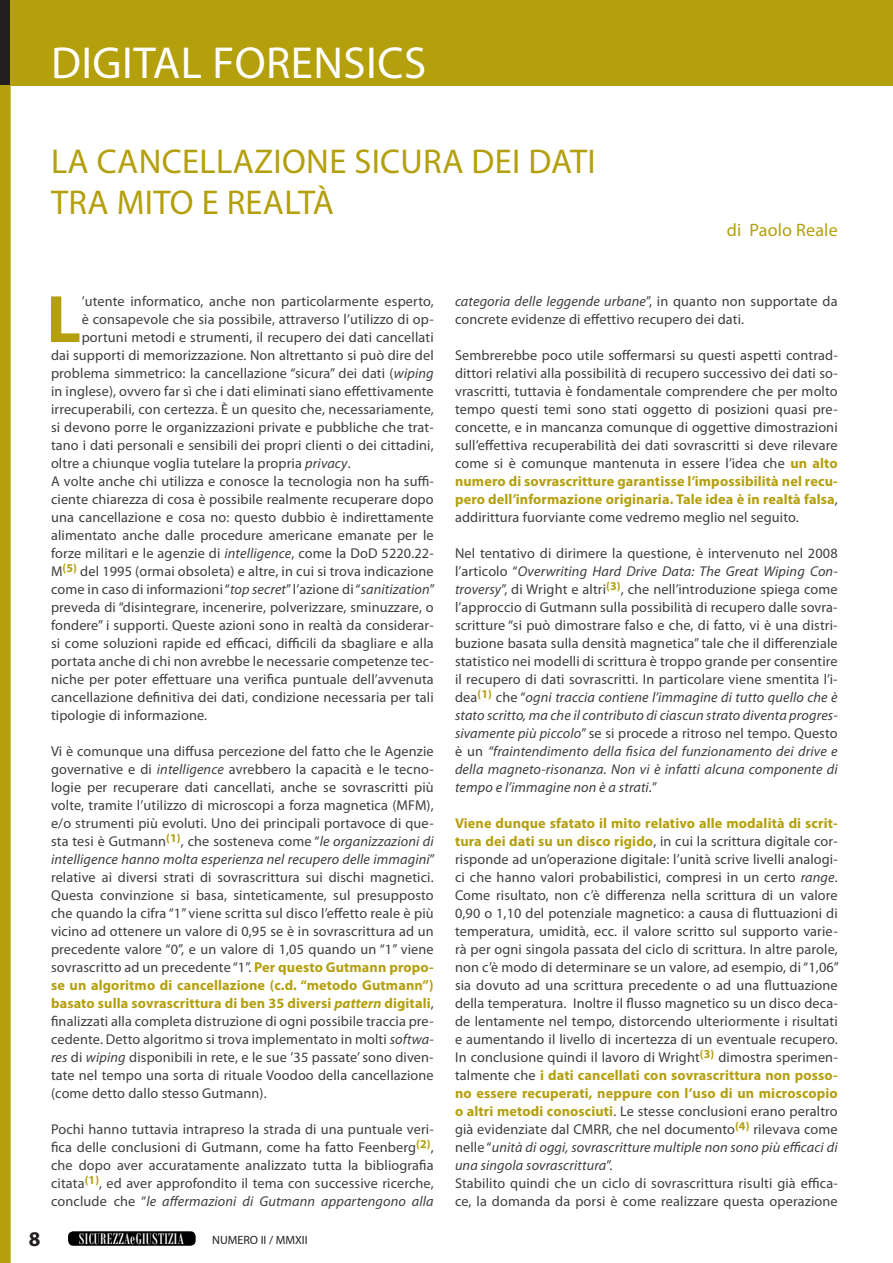
<style>
.page{position:relative;width:893px;height:1263px;background:#fff}
.page>*{position:absolute;margin:0;border:0;box-sizing:border-box;transform-origin:0 0}
.t1{font:700 67.65px "Myriad Pro";color:#b49f0c}
.t2{font:45px "Myriad Pro";letter-spacing:.01em;color:#fff}
.t3{font:34.5px/41.4px "Myriad Pro";letter-spacing:.01em;color:#b49f0c}
.t4{font:700 21px "Myriad Pro";color:#231f20}
.t5{font:18px "Myriad Pro";letter-spacing:.01em;color:#b49f0c}
.t6{font:16.5px "Bodoni MT Condensed";letter-spacing:.02em;color:#fff}
.t7{font:14.25px/18px "Myriad Pro";letter-spacing:.01em;color:#3e3e3f;text-align:justify}
.t8{font:12px "Myriad Pro";color:#231f20}
.s1{font-style:italic}
.s2{font-weight:700;color:#b49f0c}
.s3{font-weight:700;font-style:italic;color:#b49f0c}
</style>
<div class="page">
<div style="left:69px;top:1232px;width:126px;height:13px;background:#000002;border-radius:4px"></div>
<div style="left:68px;top:1231px;width:128px;height:15px;border:2px solid #000002;border-radius:4px"></div>
<div style="left:0;top:0;width:11px;height:85px;background:#231f20"></div>
<div style="left:11px;top:0;width:882px;height:85px;background:#b49f0c"></div>
<svg style="left:0;top:85px;width:11px;height:1178px;background:#b6a214"></svg>
<h2 class="t2" style="left:51px;top:35px;width:377px">DIGITAL FORENSICS</h2>
<h3 class="t3" style="left:51px;top:140px;width:546px">LA CANCELLAZIONE SICURA DEI DATI<br>TRA MITO E REALTÀ</h3>
<p class="t5" style="left:727px;top:218px;width:112px">di Paolo Reale</p>
<h1 class="t1" style="left:46px;top:275px;width:36px">L</h1>
<p class="t7" style="left:82px;top:292px;width:353px">’utente informatico, anche non particolarmente esperto,</p>
<p class="t7" style="left:82px;top:310px;width:353px">è consapevole che sia possibile, attraverso l’utilizzo di op-</p>
<p class="t7" style="left:82px;top:328px;width:353px">portuni metodi e strumenti, il recupero dei dati cancellati</p>
<p class="t7" style="left:51px;top:346px;width:384px">dai supporti di memorizzazione. Non altrettanto si può dire del</p>
<p class="t7" style="left:51px;top:364px;width:384px">problema simmetrico: la cancellazione “sicura” dei dati (<span class="s1">wiping</span></p>
<p class="t7" style="left:51px;top:382px;width:384px">in inglese), ovvero far sì che i dati eliminati siano effettivamente</p>
<p class="t7" style="left:51px;top:400px;width:384px">irrecuperabili, con certezza. È un quesito che, necessariamente,</p>
<p class="t7" style="left:51px;top:418px;width:384px">si devono porre le organizzazioni private e pubbliche che trat-</p>
<p class="t7" style="left:51px;top:436px;width:384px">tano i dati personali e sensibili dei propri clienti o dei cittadini,</p>
<p class="t7" style="left:51px;top:454px;width:301px">oltre a chiunque voglia tutelare la propria <span class="s1">privacy</span>.</p>
<p class="t7" style="left:51px;top:472px;width:384px">A volte anche chi utilizza e conosce la tecnologia non ha suffi-</p>
<p class="t7" style="left:51px;top:490px;width:384px">ciente chiarezza di cosa è possibile realmente recuperare dopo</p>
<p class="t7" style="left:51px;top:508px;width:384px">una cancellazione e cosa no: questo dubbio è indirettamente</p>
<p class="t7" style="left:51px;top:526px;width:384px">alimentato anche dalle procedure americane emanate per le</p>
<p class="t7" style="left:51px;top:544px;width:384px">forze militari e le agenzie di <span class="s1">intelligence</span>, come la DoD 5220.22-</p>
<p class="t7" style="left:51px;top:562px;width:384px">M<sup>(5)</sup> del 1995 (ormai obsoleta) e altre, in cui si trova indicazione</p>
<p class="t7" style="left:51px;top:580px;width:385px">come in caso di informazioni “<span class="s1">top secret</span>” l’azione di “<span class="s1">sanitization</span>”</p>
<p class="t7" style="left:51px;top:598px;width:384px">preveda di “disintegrare, incenerire, polverizzare, sminuzzare, o</p>
<p class="t7" style="left:51px;top:616px;width:384px">fondere” i supporti. Queste azioni sono in realtà da considerar-</p>
<p class="t7" style="left:51px;top:634px;width:384px">si come soluzioni rapide ed efficaci, difficili da sbagliare e alla</p>
<p class="t7" style="left:51px;top:652px;width:384px">portata anche di chi non avrebbe le necessarie competenze tec-</p>
<p class="t7" style="left:51px;top:670px;width:384px">niche per poter effettuare una verifica puntuale dell’avvenuta</p>
<p class="t7" style="left:51px;top:688px;width:384px">cancellazione definitiva dei dati, condizione necessaria per tali</p>
<p class="t7" style="left:51px;top:706px;width:158px">tipologie di informazione.</p>
<p class="t7" style="left:51px;top:742px;width:385px">Vi è comunque una diffusa percezione del fatto che le Agenzie governative e di <span class="s1">intelligence</span> avrebbero la capacità e le tecno&shy;logie per recuperare dati cancellati, anche se sovrascritti più volte, tramite l’utilizzo di microscopi a forza magnetica (MFM), e/o strumenti più evoluti. Uno dei principali portavoce di que&shy;sta tesi è Gutmann<sup>(1)</sup>, che sosteneva come “<span class="s1">le organizzazioni di intelligence hanno molta esperienza nel recupero delle immagini</span>” relative ai diversi strati di sovrascrittura sui dischi magnetici.<br>Questa convinzione si basa, sinteticamente, sul presupposto che quando la cifra “1” viene scritta sul disco l’effetto reale è più vicino ad ottenere un valore di 0,95 se è in sovrascrittura ad un precedente valore “0”, e un valore di 1,05 quando un “1” viene sovrascritto ad un precedente “1”. <span class="s2">Per questo Gutmann propo&shy;se un algoritmo di cancellazione (c.d. “metodo Gutmann”) basato sulla sovrascrittura di ben 35 diversi</span> <span class="s3">pattern</span> <span class="s2">digitali</span>, finalizzati alla completa distruzione di ogni possibile traccia pre&shy;cedente. Detto algoritmo si trova implementato in molti <span class="s1">softwa&shy;res</span> di <span class="s1">wiping</span> disponibili in rete, e le sue ’35 passate’ sono diven&shy;tate nel tempo una sorta di rituale Voodoo della cancellazione (come detto dallo stesso Gutmann).</p>
<p class="t7" style="left:51px;top:1120px;width:384px">Pochi hanno tuttavia intrapreso la strada di una puntuale veri&shy;fica delle conclusioni di Gutmann, come ha fatto Feenberg<sup>(2)</sup>, che dopo aver accuratamente analizzato tutta la bibliografia citata<sup>(1)</sup>, ed aver approfondito il tema con successive ricerche, conclude che “<span class="s1">le affermazioni di Gutmann appartengono alla</span></p>
<h3 class="t4" style="left:29px;top:1225px;width:13px">8</h3>
<p class="t6" style="left:79px;top:1229px;width:106px">SICUREZZAeGIUSTIZIA</p>
<p class="t8" style="left:212px;top:1232px;width:97px">NUMERO II / MMXII</p>
<p class="t7" style="left:455px;top:292px;width:384px"><span class="s1">categoria delle leggende urbane</span>”, in quanto non supportate da concrete evidenze di effettivo recupero dei dati.</p>
<p class="t7" style="left:455px;top:346px;width:384px">Sembrerebbe poco utile soffermarsi su questi aspetti contrad&shy;dittori relativi alla possibilità di recupero successivo dei dati so&shy;vrascritti, tuttavia è fondamentale comprendere che per molto tempo questi temi sono stati oggetto di posizioni quasi pre&shy;concette, e in mancanza comunque di oggettive dimostrazioni sull’effettiva recuperabilità dei dati sovrascritti si deve rilevare come si è comunque mantenuta in essere l’idea che <span class="s2">un alto numero di sovrascritture garantisse l’impossibilità nel recu&shy;pero dell’informazione originaria. Tale idea è in realtà falsa</span>, addirittura fuorviante come vedremo meglio nel seguito.</p>
<p class="t7" style="left:455px;top:544px;width:384px">Nel tentativo di dirimere la questione, è intervenuto nel 2008 l’articolo “<span class="s1">Overwriting Hard Drive Data: The Great Wiping Con&shy;troversy</span>”, di Wright e altri<sup>(3)</sup>, che nell’introduzione spiega come l’approccio di Gutmann sulla possibilità di recupero dalle sovra&shy;scritture “si può dimostrare falso e che, di fatto, vi è una distri&shy;buzione basata sulla densità magnetica” tale che il differenziale statistico nei modelli di scrittura è troppo grande per consentire il recupero di dati sovrascritti. In particolare viene smentita l’i&shy;dea<sup>(1)</sup> che “<span class="s1">ogni traccia contiene l’immagine di tutto quello che è stato scritto, ma che il contributo di ciascun strato diventa progres&shy;sivamente più piccolo</span>” se si procede a ritroso nel tempo. Questo è un <span class="s1">“fraintendimento della fisica del funzionamento dei drive e della magneto-risonanza. Non vi è infatti alcuna componente di tempo e l’immagine non è a strati.</span>”</p>
<p class="t7" style="left:455px;top:814px;width:385px;text-align:left"><span class="s2">Viene dunque sfatato il mito relativo alle modalità di scrit&shy;tura dei dati su un disco rigido</span>, in cui la scrittura digitale cor&shy;risponde ad un’operazione digitale: l’unità scrive livelli analogi&shy;ci che hanno valori probabilistici, compresi in un certo <span class="s1">range</span>.<br>Come risultato, non c’è differenza nella scrittura di un valore 0,90 o 1,10 del potenziale magnetico: a causa di fluttuazioni di temperatura, umidità, ecc. il valore scritto sul supporto varie&shy;rà per ogni singola passata del ciclo di scrittura. In altre parole, non c’è modo di determinare se un valore, ad esempio, di “1,06” sia dovuto ad una scrittura precedente o ad una fluttuazione della temperatura. Inoltre il flusso magnetico su un disco deca&shy;de lentamente nel tempo, distorcendo ulteriormente i risultati e aumentando il livello di incertezza di un eventuale recupero.<br>In conclusione quindi il lavoro di Wright<sup>(3)</sup> dimostra sperimen&shy;talmente che <span class="s2">i dati cancellati con sovrascrittura non posso&shy;no essere recuperati, neppure con l’uso di un microscopio o altri metodi conosciuti</span>. Le stesse conclusioni erano peraltro già evidenziate dal CMRR, che nel documento<sup>(4)</sup> rilevava come nelle “<span class="s1">unità di oggi, sovrascritture multiple non sono più efficaci di una singola sovrascrittura</span>”.<br>Stabilito quindi che un ciclo di sovrascrittura risulti già effica&shy;ce, la domanda da porsi è come realizzare questa operazione</p>
</div>
